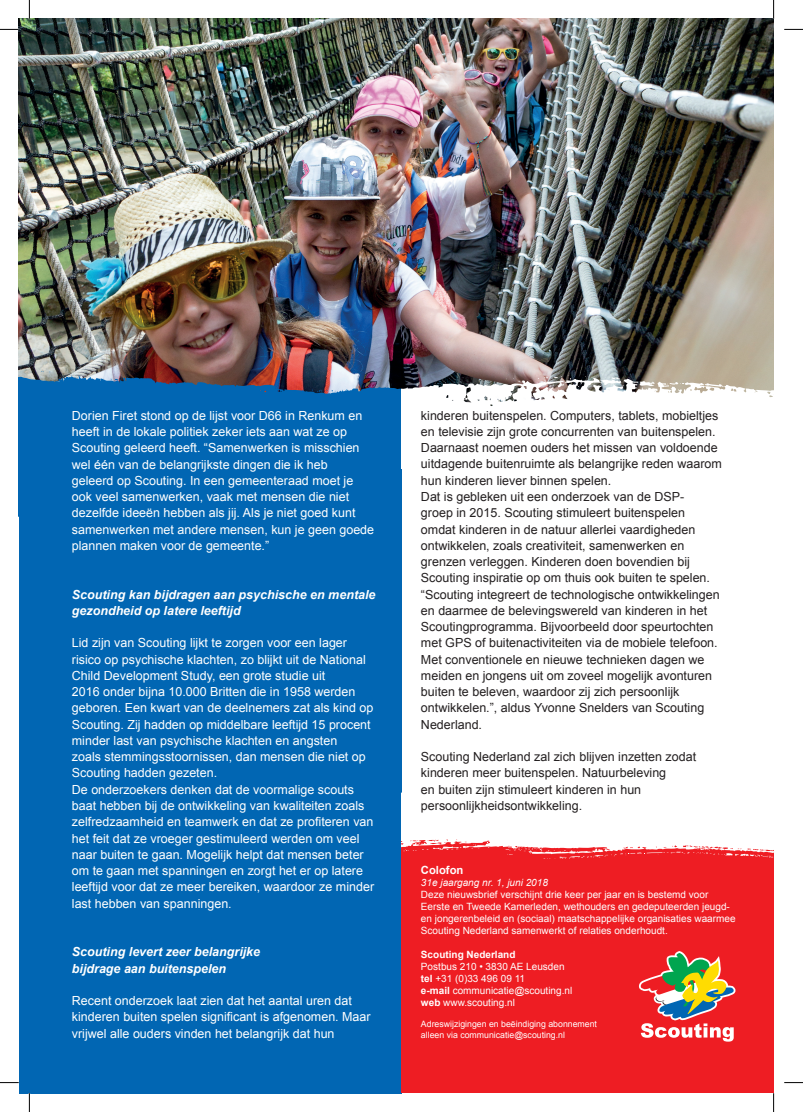
<style>
.page{position:relative;width:803px;height:1112px;background:#fff}
.page>*{position:absolute;margin:0;border:0;box-sizing:border-box;transform-origin:0 0}
.t1{font:12.5px/16.2px "Arial";color:#fff}
.t2{font:12.5px/16.2px "Arial";color:#231f20}
.t3{font:italic 700 12.5px/16.2px "Arial";color:#fff}
.t4{font:700 11.25px "Arial";color:#fff}
.t5{font:10px/12px "Arial";color:#fff}
.t6{font:italic 10px "Arial";color:#fff}
.t7{font:700 10px "Arial";color:#fff}
.t8{font:8.75px/10.5px "Arial";color:#fff}
.s1{font-weight:700}
</style>
<div class="page">
<img style="left:19px;top:19px;width:754px;height:352px">
<div style="left:19px;top:436px;width:382px;height:656px;background:#0166b3"></div>
<div style="left:401px;top:826px;width:372px;height:266px;background:#ee1d23"></div>
<svg style="left:401px;top:789px;width:373px;height:70px"></svg>
<svg style="left:639px;top:951px;width:96px;height:90px"></svg>
<svg style="left:19px;top:371px;width:382px;height:65px;background:#1a64a2"></svg>
<img style="left:401px;top:371px;width:372px;height:35px">
<svg style="left:0;top:29px;width:19px;height:1px"></svg>
<svg style="left:784px;top:29px;width:19px;height:1px"></svg>
<svg style="left:0;top:1082px;width:19px;height:1px"></svg>
<svg style="left:784px;top:1082px;width:19px;height:1px"></svg>
<svg style="left:29px;top:0;width:1px;height:19px"></svg>
<svg style="left:29px;top:1092px;width:1px;height:19px"></svg>
<svg style="left:773px;top:0;width:1px;height:19px"></svg>
<svg style="left:773px;top:1092px;width:1px;height:19px"></svg>
<p class="t1" style="left:72px;top:407px;width:304px">Dorien Firet stond op de lijst voor D66 in Renkum en heeft in de lokale politiek zeker iets aan wat ze op Scouting geleerd heeft. “Samenwerken is misschien wel één van de belangrijkste dingen die ik heb<br>geleerd op Scouting. In een gemeenteraad moet je ook veel samenwerken, vaak met mensen die niet dezelfde ideeën hebben als jij. Als je niet goed kunt samenwerken met andere mensen, kun je geen goede plannen maken voor de gemeente.”</p>
<p class="t3" style="left:72px;top:586px;width:305px">Scouting kan bijdragen aan psychische en mentale gezondheid op latere leeftijd</p>
<p class="t1" style="left:72px;top:634px;width:304px">Lid zijn van Scouting lijkt te zorgen voor een lager risico op psychische klachten, zo blijkt uit de National Child Development Study, een grote studie uit<br>2016 onder bijna 10.000 Britten die in 1958 werden geboren. Een kwart van de deelnemers zat als kind op Scouting. Zij hadden op middelbare leeftijd 15 procent minder last van psychische klachten en angsten<br>zoals stemmingsstoornissen, dan mensen die niet op Scouting hadden gezeten.<br>De onderzoekers denken dat de voormalige scouts baat hebben bij de ontwikkeling van kwaliteiten zoals zelfredzaamheid en teamwerk en dat ze profiteren van het feit dat ze vroeger gestimuleerd werden om veel naar buiten te gaan. Mogelijk helpt dat mensen beter om te gaan met spanningen en zorgt het er op latere leeftijd voor dat ze meer bereiken, waardoor ze minder last hebben van spanningen.</p>
<p class="t3" style="left:72px;top:943px;width:190px">Scouting levert zeer belangrijke bijdrage aan buitenspelen</p>
<p class="t1" style="left:72px;top:992px;width:300px">Recent onderzoek laat zien dat het aantal uren dat kinderen buiten spelen significant is afgenomen. Maar vrijwel alle ouders vinden het belangrijk dat hun</p>
<p class="t2" style="left:421px;top:407px;width:302px">kinderen buitenspelen. Computers, tablets, mobieltjes en televisie zijn grote concurrenten van buitenspelen.<br>Daarnaast noemen ouders het missen van voldoende uitdagende buitenruimte als belangrijke reden waarom hun kinderen liever binnen spelen.<br>Dat is gebleken uit een onderzoek van de DSP-<br>groep in 2015. Scouting stimuleert buitenspelen omdat kinderen in de natuur allerlei vaardigheden ontwikkelen, zoals creativiteit, samenwerken en grenzen verleggen. Kinderen doen bovendien bij Scouting inspiratie op om thuis ook buiten te spelen. “Scouting integreert de technologische ontwikkelingen en daarmee de belevingswereld van kinderen in het Scoutingprogramma. Bijvoorbeeld door speurtochten met GPS of buitenactiviteiten via de mobiele telefoon.<br>Met conventionele en nieuwe technieken dagen we meiden en jongens uit om zoveel mogelijk avonturen buiten te beleven, waardoor zij zich persoonlijk ontwikkelen.”, aldus Yvonne Snelders van Scouting Nederland.</p>
<p class="t2" style="left:421px;top:748px;width:277px">Scouting Nederland zal zich blijven inzetten zodat kinderen meer buitenspelen. Natuurbeleving<br>en buiten zijn stimuleert kinderen in hun persoonlijkheidsontwikkeling.</p>
<p class="t4" style="left:421px;top:862px;width:44px">Colofon</p>
<p class="t6" style="left:421px;top:875px;width:128px">31e jaargang nr. 1, juni 2018</p>
<p class="t5" style="left:421px;top:888px;width:316px">Deze nieuwsbrief verschijnt drie keer per jaar en is bestemd voor Eerste en Tweede Kamerleden, wethouders en gedeputeerden jeugd&shy;en jongerenbeleid en (sociaal) maatschappelijke organisaties waarmee Scouting Nederland samenwerkt of relaties onderhoudt.</p>
<p class="t7" style="left:421px;top:947px;width:96px">Scouting Nederland</p>
<p class="t5" style="left:421px;top:960px;width:153px">Postbus 210 • 3830 AE Leusden <span class="s1">tel</span> +31 (0)33 496 09 11<br><span class="s1">e-mail</span> communicatie@scouting.nl <span class="s1">web</span> www.scouting.nl</p>
<p class="t8" style="left:421px;top:1018px;width:178px">Adreswijzigingen en beëindiging abonnement alleen via communicatie@scouting.nl</p>
</div>
